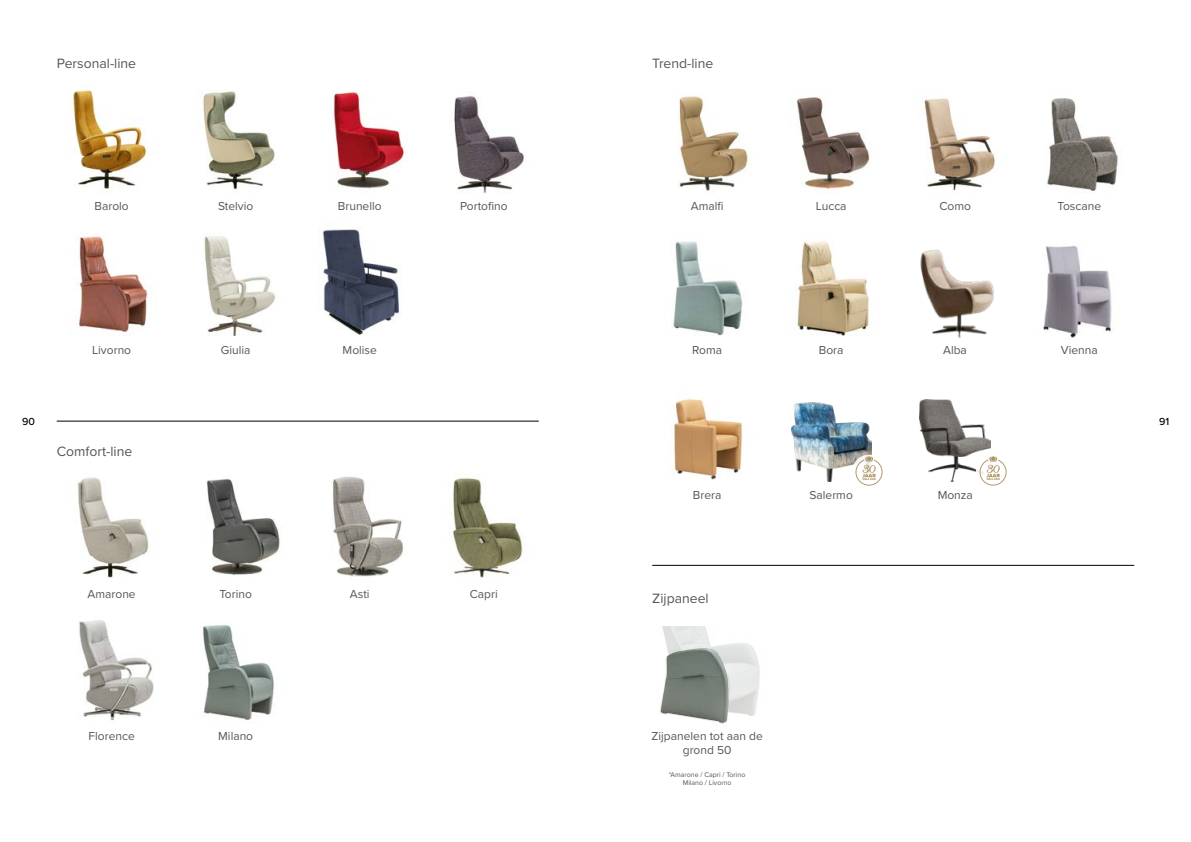
<style>
.page{position:relative;width:1191px;height:842px;background:#fff}
.page>*{position:absolute;margin:0;border:0;box-sizing:border-box;transform-origin:0 0}
.t1{font:14px "Proxima Nova";color:#565655}
.t2{font:12px/14.4px "Proxima Nova";color:#565655;text-align:center}
.t3{font:500 10.6px "Proxima Nova";color:#000}
.t4{font:7px/8.4px "Proxima Nova";color:#565655;text-align:center}
</style>
<div class="page">
<img style="left:919px;top:399px;width:71px;height:82px">
<img style="left:791px;top:402px;width:80px;height:79px">
<img style="left:72px;top:90px;width:76px;height:104px">
<img style="left:78px;top:477px;width:71px;height:104px">
<img style="left:206px;top:479px;width:74px;height:96px">
<img style="left:204px;top:236px;width:72px;height:100px">
<img style="left:322px;top:229px;width:78px;height:106px">
<img style="left:201px;top:91px;width:74px;height:99px">
<img style="left:452px;top:476px;width:71px;height:103px">
<img style="left:203px;top:624px;width:71px;height:96px">
<img style="left:331px;top:91px;width:73px;height:98px">
<img style="left:333px;top:476px;width:70px;height:101px">
<img style="left:454px;top:95px;width:70px;height:98px">
<img style="left:77px;top:620px;width:77px;height:100px">
<img style="left:78px;top:233px;width:70px;height:99px">
<hr style="left:57px;top:421px;width:482px;height:1px;background:#000">
<img style="left:677px;top:95px;width:71px;height:96px">
<img style="left:920px;top:249px;width:74px;height:89px">
<img style="left:797px;top:240px;width:74px;height:96px">
<img style="left:796px;top:97px;width:76px;height:93px">
<img style="left:924px;top:98px;width:72px;height:93px">
<img style="left:1047px;top:98px;width:71px;height:93px">
<img style="left:672px;top:241px;width:71px;height:95px">
<img style="left:1043px;top:245px;width:69px;height:93px">
<img style="left:673px;top:398px;width:70px;height:82px">
<hr style="left:652px;top:565px;width:482px;height:1px;background:#000">
<img style="left:662px;top:626px;width:98px;height:98px">
<img style="left:660px;top:648px;width:68px;height:75px">
<div style="left:852px;top:455px;width:34px;height:34px;background:#fff;border-radius:50%"></div>
<svg style="left:855px;top:456px;width:27px;height:30px"></svg>
<div style="left:976px;top:455px;width:34px;height:34px;background:#fff;border-radius:50%"></div>
<svg style="left:979px;top:456px;width:27px;height:30px"></svg>
<p class="t1" style="left:57px;top:53px;width:81px">Personal-line</p>
<p class="t1" style="left:652px;top:53px;width:63px">Trend-line</p>
<p class="t2" style="left:94px;top:198px;width:36px">Barolo</p>
<p class="t2" style="left:218px;top:198px;width:37px">Stelvio</p>
<p class="t2" style="left:338px;top:198px;width:45px">Brunello</p>
<p class="t2" style="left:460px;top:198px;width:49px">Portofino</p>
<p class="t2" style="left:691px;top:198px;width:34px">Amalfi</p>
<p class="t2" style="left:816px;top:198px;width:32px">Lucca</p>
<p class="t2" style="left:939px;top:198px;width:33px">Como</p>
<p class="t2" style="left:1057px;top:198px;width:45px">Toscane</p>
<p class="t2" style="left:92px;top:343px;width:40px">Livorno</p>
<p class="t2" style="left:221px;top:343px;width:31px">Giulia</p>
<p class="t2" style="left:343px;top:343px;width:36px">Molise</p>
<p class="t2" style="left:692px;top:343px;width:31px">Roma</p>
<p class="t2" style="left:819px;top:343px;width:26px">Bora</p>
<p class="t2" style="left:943px;top:343px;width:25px">Alba</p>
<p class="t2" style="left:1060px;top:343px;width:38px">Vienna</p>
<p class="t3" style="left:22px;top:413px;width:14px">90</p>
<p class="t3" style="left:1159px;top:413px;width:12px">91</p>
<p class="t1" style="left:57px;top:441px;width:77px">Comfort-line</p>
<p class="t2" style="left:693px;top:487px;width:30px">Brera</p>
<p class="t2" style="left:809px;top:487px;width:45px">Salermo</p>
<p class="t2" style="left:937px;top:487px;width:37px">Monza</p>
<p class="t2" style="left:88px;top:587px;width:50px">Amarone</p>
<p class="t2" style="left:219px;top:587px;width:34px">Torino</p>
<p class="t2" style="left:470px;top:587px;width:29px">Capri</p>
<p class="t2" style="left:350px;top:587px;width:21px">Asti</p>
<p class="t1" style="left:652px;top:587px;width:58px">Zijpaneel</p>
<p class="t2" style="left:89px;top:728px;width:48px">Florence</p>
<p class="t2" style="left:218px;top:728px;width:36px">Milano</p>
<p class="t2" style="left:651px;top:728px;width:113px">Zijpanelen tot aan de grond 50</p>
<p class="t4" style="left:669px;top:770px;width:78px">*Amarone / Capri / Torino<br>Milano / Livorno</p>
</div>
